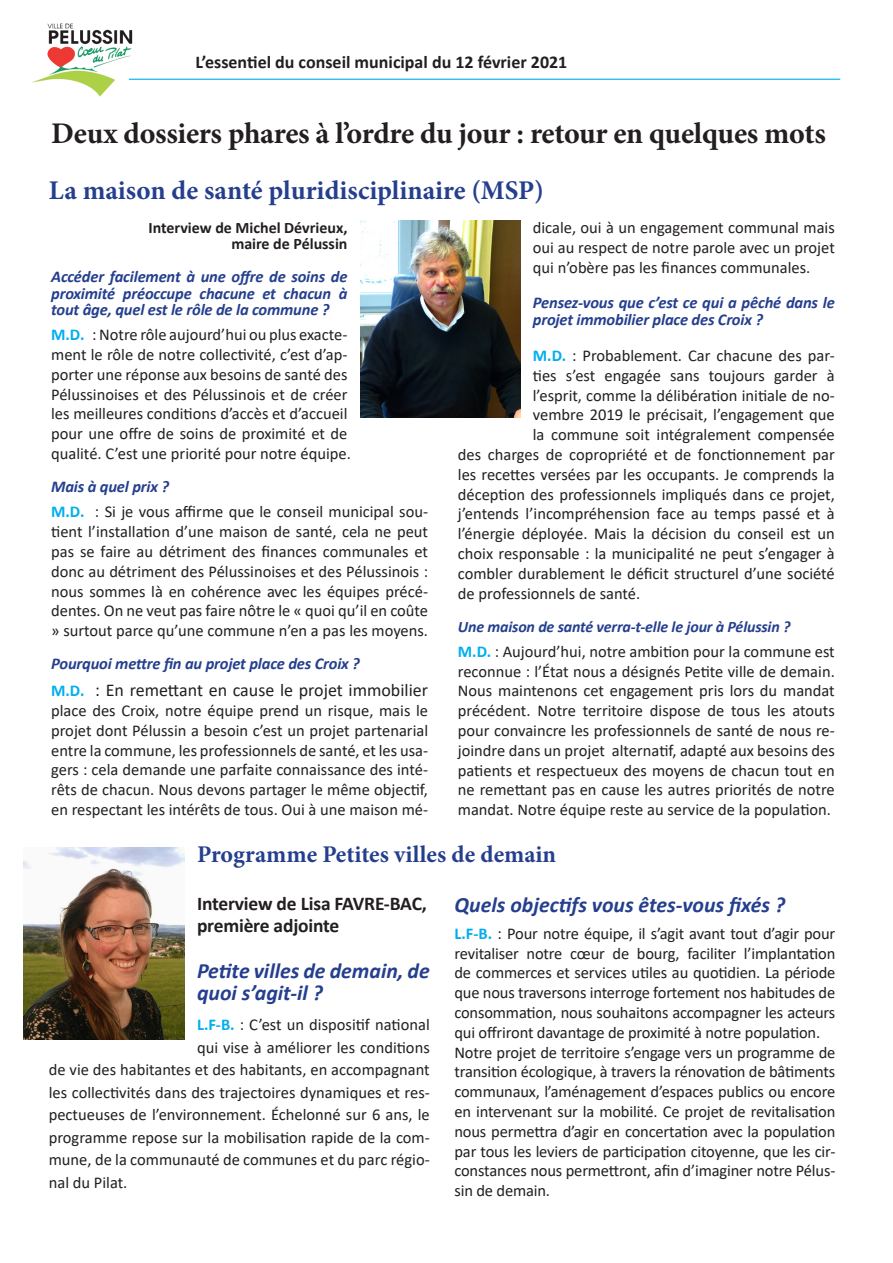
<style>
.page{position:relative;width:893px;height:1263px;background:#fff}
.page>*{position:absolute;margin:0;border:0;box-sizing:border-box;transform-origin:0 0}
.t1{font:700 30px "Minion Pro";letter-spacing:-.01em;color:#231f20}
.t2{font:700 27px "Minion Pro";color:#253f8e}
.t3{font:700 24px "Minion Pro";color:#253f8e}
.t4{font:italic 700 21.9px/22.5px "Calibri";color:#253f8e}
.t5{font:700 19.5px "Calibri";letter-spacing:-.01em;color:#231f20}
.t6{font:700 18px "Calibri";color:#231f20}
.t7{font:18px "Calibri";color:#231f20}
.t8{font:16.5px/19.8px "Calibri";color:#231f20;text-align:justify}
.t9{font:italic 700 16.5px/16.5px "Calibri";letter-spacing:-.01em;color:#253f8e;text-align:justify}
.t10{font:italic 700 15.9px "Calibri";letter-spacing:-.01em;color:#253f8e}
.t11{font:700 15.9px "Calibri";color:#231f20}
.s1{font-weight:700;color:#00aeef}
.s2{font-weight:700;font-size:16.5px;color:#00aeef}
</style>
<div class="page">
<img style="left:31px;top:23px;width:103px;height:74px">
<hr style="left:129px;top:79px;width:711px;height:1px;background:#00aeef">
<img style="left:360px;top:221px;width:160px;height:197px">
<img style="left:23px;top:848px;width:161px;height:192px">
<p class="t6" style="left:195px;top:49px;width:373px">L’essentiel du conseil municipal du 12 février 2021</p>
<p class="t1" style="left:51px;top:112px;width:776px">Deux dossiers phares à l’ordre du jour : retour en quelques mots</p>
<p class="t2" style="left:49px;top:171px;width:497px">La maison de santé pluridisciplinaire (MSP)</p>
<p class="t11" style="left:149px;top:216px;width:200px">Interview de Michel Dévrieux,</p>
<p class="t11" style="left:231px;top:233px;width:118px">maire de Pélussin</p>
<p class="t9" style="left:51px;top:268px;width:298px">Accéder facilement à une offre de soins de proximité préoccupe chacune et chacun à tout âge, quel est le rôle de la commune ?</p>
<p class="t8" style="left:51px;top:324px;width:301px;text-align:left"><span class="s1">M.D.</span> : Notre rôle aujourd’hui ou plus exacte&shy;ment le rôle de notre collectivité, c’est d’ap&shy;porter une réponse aux besoins de santé des Pélussinoises et des Pélussinois et de créer les meilleures conditions d’accès et d’accueil pour une offre de soins de proximité et de qualité. C’est une priorité pour notre équipe.</p>
<p class="t9" style="left:51px;top:478px;width:119px">Mais à quel prix ?</p>
<p class="t8" style="left:51px;top:501px;width:378px"><span class="s1">M.D.</span> : Si je vous affirme que le conseil municipal sou&shy;tient l’installation d’une maison de santé, cela ne peut pas se faire au détriment des finances communales et donc au détriment des Pélussinoises et des Pélussinois : nous sommes là en cohérence avec les équipes précé&shy;dentes. On ne veut pas faire nôtre le « quoi qu’il en coûte » surtout parce qu’une commune n’en a pas les moyens.</p>
<p class="t9" style="left:51px;top:655px;width:310px">Pourquoi mettre fin au projet place des Croix ?</p>
<p class="t7" style="left:51px;top:678px;width:378px"><span class="s2">M.D.</span> : En remettant en cause le projet immobilier</p>
<p class="t8" style="left:51px;top:700px;width:378px">place des Croix, notre équipe prend un risque, mais le projet dont Pélussin a besoin c’est un projet partenarial entre la commune, les professionnels de santé, et les usa&shy;gers : cela demande une parfaite connaissance des inté&shy;rêts de chacun. Nous devons partager le même objectif, en respectant les intérêts de tous. Oui à une maison mé-</p>
<p class="t8" style="left:533px;top:217px;width:303px">dicale, oui à un engagement communal mais oui au respect de notre parole avec un projet qui n’obère pas les finances communales.</p>
<p class="t9" style="left:533px;top:294px;width:303px">Pensez-vous que c’est ce qui a pêché dans le projet immobilier place des Croix ?</p>
<p class="t8" style="left:533px;top:345px;width:303px"><span class="s1">M.D.</span> : Probablement. Car chacune des par-</p>
<p class="t8" style="left:533px;top:365px;width:303px">ties s’est engagée sans toujours garder à</p>
<p class="t8" style="left:533px;top:385px;width:303px">l’esprit, comme la délibération initiale de no-</p>
<p class="t8" style="left:533px;top:405px;width:303px">vembre 2019 le précisait, l’engagement que</p>
<p class="t8" style="left:533px;top:424px;width:303px">la commune soit intégralement compensée</p>
<p class="t8" style="left:458px;top:444px;width:378px">des charges de copropriété et de fonctionnement par</p>
<p class="t8" style="left:458px;top:464px;width:378px">les recettes versées par les occupants. Je comprends la</p>
<p class="t8" style="left:458px;top:484px;width:378px">déception des professionnels impliqués dans ce projet,</p>
<p class="t8" style="left:458px;top:504px;width:378px">j’entends l’incompréhension face au temps passé et à</p>
<p class="t8" style="left:458px;top:523px;width:378px">l’énergie déployée. Mais la décision du conseil est un</p>
<p class="t8" style="left:458px;top:543px;width:378px">choix responsable : la municipalité ne peut s’engager à</p>
<p class="t8" style="left:458px;top:563px;width:378px">combler durablement le déficit structurel d’une société</p>
<p class="t8" style="left:458px;top:583px;width:184px">de professionnels de santé.</p>
<p class="t10" style="left:458px;top:615px;width:334px">Une maison de santé verra-t-elle le jour à Pélussin ?</p>
<p class="t8" style="left:458px;top:641px;width:378px"><span class="s1">M.D.</span> : Aujourd’hui, notre ambition pour la commune est reconnue : l’État nous a désignés Petite ville de demain.<br>Nous maintenons cet engagement pris lors du mandat précédent. Notre territoire dispose de tous les atouts pour convaincre les professionnels de santé de nous re&shy;joindre dans un projet alternatif, adapté aux besoins des patients et respectueux des moyens de chacun tout en ne remettant pas en cause les autres priorités de notre mandat. Notre équipe reste au service de la population.</p>
<p class="t3" style="left:197px;top:837px;width:361px">Programme Petites villes de demain</p>
<p class="t5" style="left:197px;top:889px;width:231px">Interview de Lisa FAVRE-BAC,</p>
<p class="t5" style="left:197px;top:912px;width:144px">première adjointe</p>
<p class="t4" style="left:197px;top:958px;width:234px">Petite villes de demain, de quoi s’agit-il ?</p>
<p class="t8" style="left:197px;top:1014px;width:234px"><span class="s1">L.F-B.</span> : C’est un dispositif national</p>
<p class="t8" style="left:197px;top:1037px;width:234px">qui vise à améliorer les conditions</p>
<p class="t8" style="left:49px;top:1059px;width:383px">de vie des habitantes et des habitants, en accompagnant</p>
<p class="t8" style="left:49px;top:1082px;width:383px">les collectivités dans des trajectoires dynamiques et res-</p>
<p class="t8" style="left:49px;top:1104px;width:382px">pectueuses de l’environnement. Échelonné sur 6 ans, le</p>
<p class="t8" style="left:49px;top:1127px;width:383px">programme repose sur la mobilisation rapide de la com-</p>
<p class="t8" style="left:49px;top:1150px;width:383px">mune, de la communauté de communes et du parc régio-</p>
<p class="t8" style="left:49px;top:1172px;width:80px">nal du Pilat.</p>
<p class="t4" style="left:454px;top:892px;width:332px">Quels objectifs vous êtes-vous fixés ?</p>
<p class="t8" style="left:454px;top:923px;width:382px"><span class="s1">L.F-B.</span> : Pour notre équipe, il s’agit avant tout d’agir pour revitaliser notre cœur de bourg, faciliter l’implantation de commerces et services utiles au quotidien. La période que nous traversons interroge fortement nos habitudes de consommation, nous souhaitons accompagner les acteurs qui offriront davantage de proximité à notre population.</p>
<p class="t8" style="left:454px;top:1042px;width:383px">Notre projet de territoire s’engage vers un programme de transition écologique, à travers la rénovation de bâtiments communaux, l’aménagement d’espaces publics ou encore en intervenant sur la mobilité. Ce projet de revitalisation nous permettra d’agir en concertation avec la population par tous les leviers de participation citoyenne, que les cir&shy;constances nous permettront, afin d’imaginer notre Pélus&shy;sin de demain.</p>
</div>
